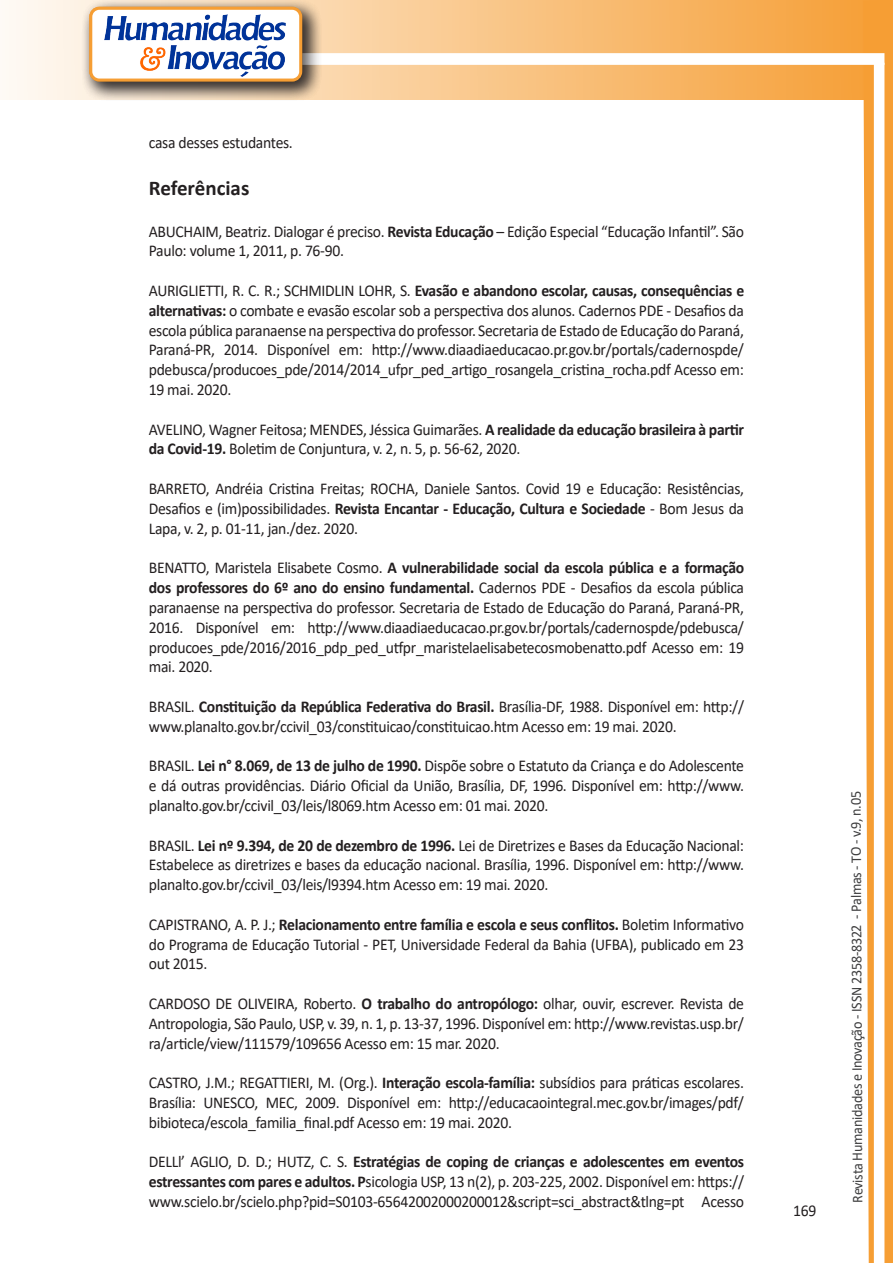
<style>
.page{position:relative;width:893px;height:1263px;background:#fff}
.page>*{position:absolute;margin:0;border:0;box-sizing:border-box;transform-origin:0 0}
.Titulo_2{font:700 21px "Calibri";color:#231f20}
.texto{font:16.5px/19.8px "Calibri";letter-spacing:-.02em;color:#231f20;text-align:justify;scale:.95 1}
.t1{font:15px "Calibri";letter-spacing:-.025em;color:#3e3e3f;scale:.95 1}
.s1{font-weight:700}
</style>
<div class="page">
<svg style="left:5px;top:0;width:858px;height:100px"></svg>
<div style="left:302px;top:53px;width:582px;height:12px;background:#fff;border:2px solid #fff"></div>
<svg style="left:863px;top:0;width:30px;height:1263px"></svg>
<div style="left:81px;top:0;width:241px;height:102px;background:#231f20;opacity:.75"></div>
<div style="left:91px;top:8px;width:210px;height:72px;background:#fff;border-radius:9px"></div>
<img style="left:104px;top:14px;width:181px;height:62px">
<div style="left:89px;top:7px;width:213px;height:75px;border:3px solid #f69e34;border-radius:9px"></div>
<p class="texto" style="left:149px;top:133px;width:153px">casa desses estudantes.</p>
<p class="Titulo_2" style="left:149px;top:173px;width:102px">Referências</p>
<p class="texto" style="left:149px;top:221px;width:628px">ABUCHAIM, Beatriz. Dialogar é preciso. <span class="s1">Revista Educação</span> – Edição Especial “Educação Infantil”. São<br>Paulo: volume 1, 2011, p. 76-90.</p>
<p class="texto" style="left:149px;top:280px;width:628px">AURIGLIETTI, R. C. R.; SCHMIDLIN LOHR, S. <span class="s1">Evasão e abandono escolar, causas, consequências e alternativas:</span> o combate e evasão escolar sob a perspectiva dos alunos. Cadernos PDE - Desafios da escola pública paranaense na perspectiva do professor. Secretaria de Estado de Educação do Paraná, Paraná-PR, 2014. Disponível em: http://www.diaadiaeducacao.pr.gov.br/portals/cadernospde/ pdebusca/producoes_pde/2014/2014_ufpr_ped_artigo_rosangela_cristina_rocha.pdf Acesso em:<br>19 mai. 2020.</p>
<p class="texto" style="left:149px;top:419px;width:628px">AVELINO, Wagner Feitosa; MENDES, Jéssica Guimarães. <span class="s1">A realidade da educação brasileira à partir da Covid-19.</span> Boletim de Conjuntura, v. 2, n. 5, p. 56-62, 2020.</p>
<p class="texto" style="left:149px;top:478px;width:628px">BARRETO, Andréia Cristina Freitas; ROCHA, Daniele Santos. Covid 19 e Educação: Resistências, Desafios e (im)possibilidades. <span class="s1">Revista Encantar - Educação, Cultura e Sociedade</span> - Bom Jesus da Lapa, v. 2, p. 01-11, jan./dez. 2020.</p>
<p class="texto" style="left:149px;top:557px;width:628px">BENATTO, Maristela Elisabete Cosmo. <span class="s1">A vulnerabilidade social da escola pública e a formação dos professores do 6º ano do ensino fundamental.</span> Cadernos PDE - Desafios da escola pública paranaense na perspectiva do professor. Secretaria de Estado de Educação do Paraná, Paraná-PR, 2016. Disponível em: http://www.diaadiaeducacao.pr.gov.br/portals/cadernospde/pdebusca/ producoes_pde/2016/2016_pdp_ped_utfpr_maristelaelisabetecosmobenatto.pdf Acesso em: 19 mai. 2020.</p>
<p class="texto" style="left:149px;top:696px;width:628px">BRASIL. <span class="s1">Constituição da República Federativa do Brasil.</span> Brasília-DF, 1988. Disponível em: http:// www.planalto.gov.br/ccivil_03/constituicao/constituicao.htm Acesso em: 19 mai. 2020.</p>
<p class="texto" style="left:149px;top:755px;width:628px">BRASIL. <span class="s1">Lei n° 8.069, de 13 de julho de 1990.</span> Dispõe sobre o Estatuto da Criança e do Adolescente e dá outras providências. Diário Oficial da União, Brasília, DF, 1996. Disponível em: http://www. planalto.gov.br/ccivil_03/leis/l8069.htm Acesso em: 01 mai. 2020.</p>
<p class="texto" style="left:149px;top:835px;width:628px">BRASIL. <span class="s1">Lei nº 9.394, de 20 de dezembro de 1996.</span> Lei de Diretrizes e Bases da Educação Nacional:<br>Estabelece as diretrizes e bases da educação nacional. Brasília, 1996. Disponível em: http://www. planalto.gov.br/ccivil_03/leis/l9394.htm Acesso em: 19 mai. 2020.</p>
<p class="texto" style="left:149px;top:914px;width:628px">CAPISTRANO, A. P. J.; <span class="s1">Relacionamento entre família e escola e seus conflitos.</span> Boletim Informativo do Programa de Educação Tutorial - PET, Universidade Federal da Bahia (UFBA), publicado em 23 out 2015.</p>
<p class="texto" style="left:149px;top:993px;width:628px">CARDOSO DE OLIVEIRA, Roberto. <span class="s1">O trabalho do antropólogo:</span> olhar, ouvir, escrever. Revista de Antropologia, São Paulo, USP, v. 39, n. 1, p. 13-37, 1996. Disponível em: http://www.revistas.usp.br/ ra/article/view/111579/109656 Acesso em: 15 mar. 2020.</p>
<p class="texto" style="left:149px;top:1072px;width:628px">CASTRO, J.M.; REGATTIERI, M. (Org.). <span class="s1">Interação escola-família:</span> subsídios para práticas escolares.<br>Brasília: UNESCO, MEC, 2009. Disponível em: http://educacaointegral.mec.gov.br/images/pdf/ bibioteca/escola_familia_final.pdf Acesso em: 19 mai. 2020.</p>
<p class="texto" style="left:149px;top:1151px;width:628px">DELLl’ AGLIO, D. D.; HUTZ, C. S. <span class="s1">Estratégias de coping de crianças e adolescentes em eventos estressantes com pares e adultos. P</span>sicologia USP, 13 n(2), p. 203-225, 2002. Disponível em: https:// www.scielo.br/scielo.php?pid=S0103-65642002000200012&amp;script=sci_abstract&amp;tlng=pt Acesso</p>
<p class="texto" style="left:793px;top:1200px;width:26px">169</p>
<p class="t1" style="left:846px;top:1203px;width:435px;rotate:-90deg">Revista Humanidades e Inovação - ISSN 2358-8322 - Palmas - TO - v.9, n.05</p>
</div>
